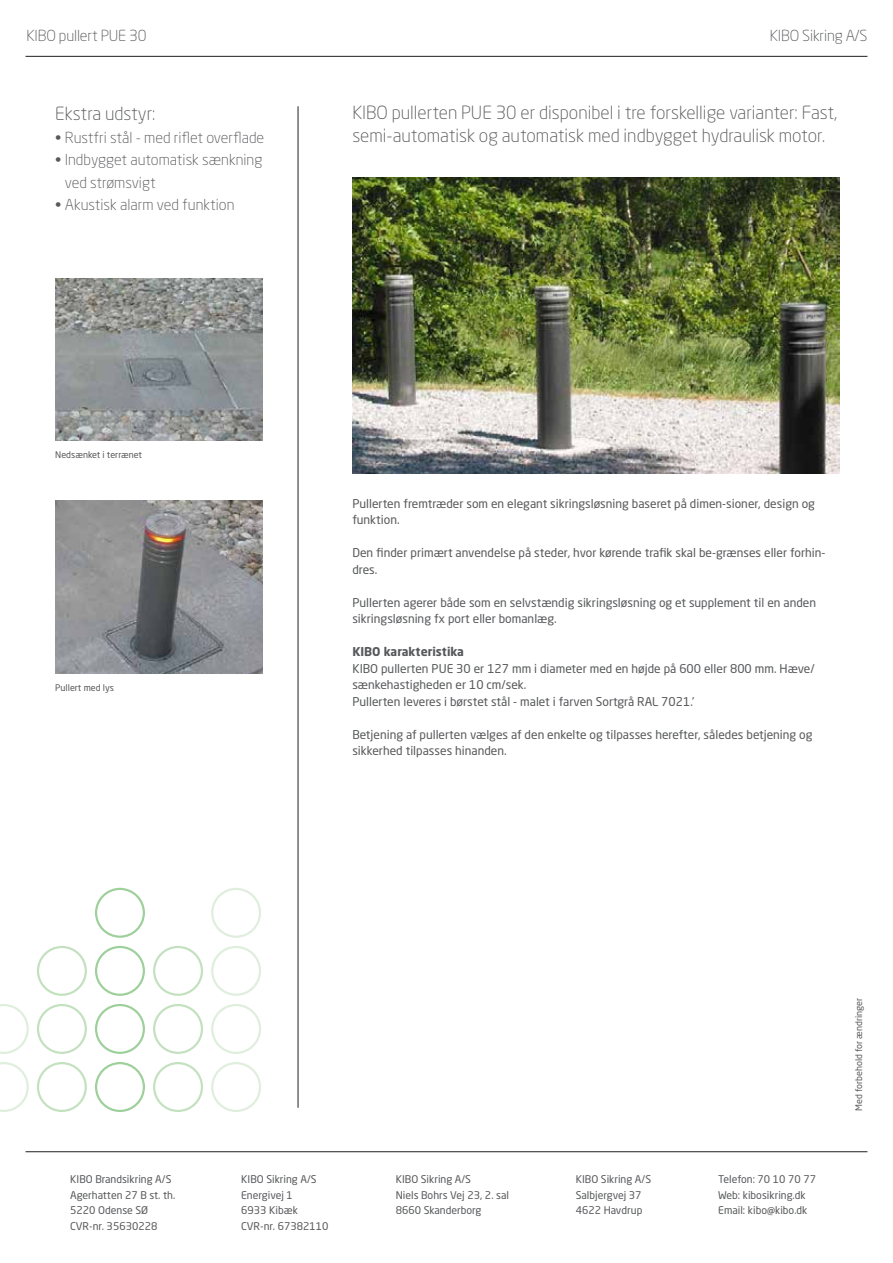
<style>
.page{position:relative;width:893px;height:1263px;background:#fff}
.page>*{position:absolute;margin:0;border:0;box-sizing:border-box;transform-origin:0 0}
.t1{font:300 18px/22.5px "Neo Sans Std";color:#57585a}
.t2{font:300 15.15px "Neo Sans Std";letter-spacing:-.01em;color:#57585a}
.t3{font:300 15px/22.5px "Neo Sans Std";color:#57585a}
.t4{font:12px/16.5px "Neo Sans Std";color:#57585a}
.t5{font:700 12px "Neo Sans Std";color:#57585a}
.t6{font:10.5px "Neo Sans Std";color:#57585a}
.t7{font:9px "Neo Sans Std";color:#57585a}
</style>
<div class="page">
<img style="left:55px;top:279px;width:207px;height:161px">
<img style="left:352px;top:178px;width:487px;height:295px">
<img style="left:55px;top:501px;width:207px;height:172px">
<hr style="left:298px;top:106px;width:1px;height:1002px;background:#231f20">
<svg style="left:0;top:1062px;width:29px;height:50px"></svg>
<svg style="left:37px;top:1062px;width:50px;height:50px"></svg>
<svg style="left:37px;top:946px;width:50px;height:50px"></svg>
<svg style="left:0;top:1004px;width:29px;height:50px"></svg>
<svg style="left:37px;top:1004px;width:50px;height:50px"></svg>
<svg style="left:95px;top:1062px;width:50px;height:50px"></svg>
<svg style="left:95px;top:946px;width:50px;height:50px"></svg>
<svg style="left:95px;top:1004px;width:50px;height:50px"></svg>
<svg style="left:211px;top:1062px;width:50px;height:50px"></svg>
<svg style="left:211px;top:946px;width:50px;height:50px"></svg>
<svg style="left:211px;top:1004px;width:50px;height:50px"></svg>
<svg style="left:211px;top:888px;width:50px;height:50px"></svg>
<svg style="left:153px;top:1062px;width:50px;height:50px"></svg>
<svg style="left:153px;top:946px;width:50px;height:50px"></svg>
<svg style="left:153px;top:1004px;width:50px;height:50px"></svg>
<svg style="left:95px;top:888px;width:50px;height:50px"></svg>
<hr style="left:26px;top:56px;width:841px;height:1px;background:#231f20">
<hr style="left:26px;top:1151px;width:841px;height:1px;background:#231f20">
<p class="t2" style="left:27px;top:27px;width:121px">KIBO pullert PUE 30</p>
<h1 class="t1" style="left:55px;top:102px;width:102px">Ekstra udstyr:</h1>
<p class="t3" style="left:55px;top:126px;width:210px">• Rustfri stål - med riflet overflade</p>
<p class="t3" style="left:65px;top:148px;width:199px;text-indent:-9px">• Indbygget automatisk sænkning ved strømsvigt</p>
<p class="t3" style="left:55px;top:193px;width:181px">• Akustisk alarm ved funktion</p>
<p class="t2" style="left:770px;top:27px;width:99px">KIBO Sikring A/S</p>
<h1 class="t1" style="left:352px;top:101px;width:486px">KIBO pullerten PUE 30 er disponibel i tre forskellige varianter: Fast, semi-automatisk og automatisk med indbygget hydraulisk motor.</h1>
<p class="t7" style="left:55px;top:449px;width:88px">Nedsænket i terrænet</p>
<p class="t7" style="left:55px;top:682px;width:60px">Pullert med lys</p>
<p class="t4" style="left:352px;top:495px;width:464px">Pullerten fremtræder som en elegant sikringsløsning baseret på dimen-sioner, design og funktion.</p>
<p class="t4" style="left:352px;top:545px;width:475px">Den finder primært anvendelse på steder, hvor kørende trafik skal be-grænses eller forhin&shy;dres.</p>
<p class="t4" style="left:352px;top:594px;width:465px">Pullerten agerer både som en selvstændig sikringsløsning og et supplement til en anden sikringsløsning fx port eller bomanlæg.</p>
<p class="t5" style="left:352px;top:644px;width:113px">KIBO karakteristika</p>
<p class="t4" style="left:352px;top:660px;width:464px">KIBO pullerten PUE 30 er 127 mm i diameter med en højde på 600 eller 800 mm. Hæve/ sænkehastigheden er 10 cm/sek.<br>Pullerten leveres i børstet stål - malet i farven Sortgrå RAL 7021.’</p>
<p class="t4" style="left:352px;top:726px;width:462px">Betjening af pullerten vælges af den enkelte og tilpasses herefter, således betjening og sikkerhed tilpasses hinanden.</p>
<p class="t7" style="left:853px;top:1111px;width:115px;rotate:-90deg">Med forbehold for ændringer</p>
<p class="t6" style="left:70px;top:1172px;width:103px">KIBO Brandsikring A/S</p>
<p class="t6" style="left:241px;top:1172px;width:77px">KIBO Sikring A/S</p>
<p class="t6" style="left:396px;top:1172px;width:77px">KIBO Sikring A/S</p>
<p class="t6" style="left:576px;top:1172px;width:77px">KIBO Sikring A/S</p>
<p class="t6" style="left:718px;top:1172px;width:99px">Telefon: 70 10 70 77</p>
<p class="t6" style="left:70px;top:1188px;width:107px">Agerhatten 27 B st. th.</p>
<p class="t6" style="left:241px;top:1188px;width:53px">Energivej 1</p>
<p class="t6" style="left:396px;top:1188px;width:115px">Niels Bohrs Vej 23, 2. sal</p>
<p class="t6" style="left:576px;top:1188px;width:67px">Salbjergvej 37</p>
<p class="t6" style="left:718px;top:1188px;width:89px">Web: kibosikring.dk</p>
<p class="t6" style="left:70px;top:1204px;width:80px">5220 Odense SØ</p>
<p class="t6" style="left:241px;top:1204px;width:58px">6933 Kibæk</p>
<p class="t6" style="left:396px;top:1204px;width:87px">8660 Skanderborg</p>
<p class="t6" style="left:576px;top:1204px;width:68px">4622 Havdrup</p>
<p class="t6" style="left:718px;top:1204px;width:91px">Email: kibo@kibo.dk</p>
<p class="t6" style="left:70px;top:1220px;width:89px">CVR-nr. 35630228</p>
<p class="t6" style="left:241px;top:1220px;width:89px">CVR-nr. 67382110</p>
</div>
